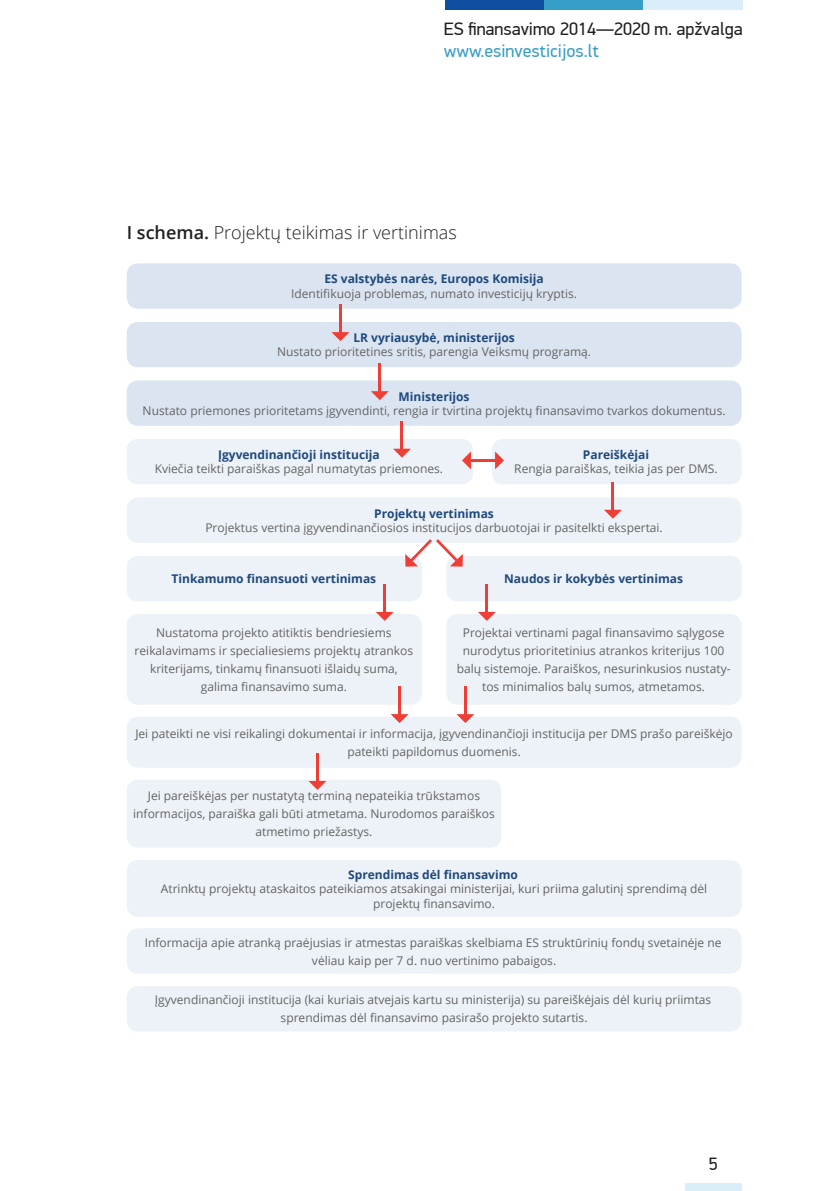
<style>
.page{position:relative;width:840px;height:1191px;background:#fff}
.page>*{position:absolute;margin:0;border:0;box-sizing:border-box;transform-origin:0 0}
.t1{font:300 18px "Open Sans";color:#231f20}
.t2{font:18px "PF Din Display Pro";color:#231f20}
.t3{font:18px "PF Din Display Pro";color:#379ec7}
.t4{font:12px/18px "Open Sans";color:#646363;text-align:center}
.t5{font:700 12px "Open Sans";color:#1f497d}
.s1{font-weight:600}
</style>
<div class="page">
<div style="left:444px;top:0;width:100px;height:9px;background:#0e4fa1"></div>
<div style="left:544px;top:0;width:99px;height:9px;background:#379ec7"></div>
<div style="left:643px;top:0;width:99px;height:9px;background:#daeef9"></div>
<div style="left:685px;top:1183px;width:56px;height:8px;background:#daeef9"></div>
<div style="left:127px;top:263px;width:614px;height:46px;background:#dbe5f1;border-radius:11px"></div>
<div style="left:127px;top:322px;width:614px;height:45px;background:#dbe5f1;border-radius:11px"></div>
<div style="left:127px;top:380px;width:614px;height:46px;background:#dbe5f1;border-radius:11px"></div>
<div style="left:127px;top:439px;width:345px;height:45px;background:#edf2f8;border-radius:11px"></div>
<div style="left:491px;top:439px;width:250px;height:45px;background:#edf2f8;border-radius:11px"></div>
<div style="left:127px;top:497px;width:614px;height:46px;background:#edf2f8;border-radius:11px"></div>
<div style="left:127px;top:556px;width:294px;height:45px;background:#edf2f8;border-radius:11px"></div>
<div style="left:446px;top:556px;width:295px;height:45px;background:#edf2f8;border-radius:11px"></div>
<div style="left:127px;top:614px;width:294px;height:90px;background:#edf2f8;border-radius:11px"></div>
<div style="left:446px;top:614px;width:295px;height:90px;background:#edf2f8;border-radius:11px"></div>
<div style="left:127px;top:716px;width:614px;height:51px;background:#edf2f8;border-radius:11px"></div>
<div style="left:127px;top:779px;width:374px;height:68px;background:#edf2f8;border-radius:11px"></div>
<div style="left:127px;top:860px;width:614px;height:57px;background:#edf2f8;border-radius:11px"></div>
<div style="left:127px;top:928px;width:614px;height:45px;background:#edf2f8;border-radius:11px"></div>
<div style="left:127px;top:986px;width:614px;height:45px;background:#edf2f8;border-radius:11px"></div>
<hr style="left:339px;top:304px;width:2px;height:34px;background:#ee3e35">
<svg style="left:331px;top:332px;width:18px;height:9px"></svg>
<hr style="left:378px;top:363px;width:3px;height:34px;background:#ee3e35">
<svg style="left:371px;top:391px;width:17px;height:9px"></svg>
<hr style="left:400px;top:421px;width:3px;height:33px;background:#ee3e35">
<svg style="left:393px;top:449px;width:17px;height:8px"></svg>
<hr style="left:611px;top:482px;width:3px;height:33px;background:#ee3e35">
<svg style="left:604px;top:510px;width:17px;height:9px"></svg>
<hr style="left:467px;top:459px;width:33px;height:3px;background:#ee3e35">
<svg style="left:495px;top:451px;width:8px;height:18px"></svg>
<svg style="left:462px;top:452px;width:8px;height:17px"></svg>
<svg style="left:405px;top:539px;width:57px;height:27px"></svg>
<hr style="left:383px;top:584px;width:3px;height:33px;background:#ee3e35">
<svg style="left:376px;top:612px;width:17px;height:9px"></svg>
<hr style="left:485px;top:584px;width:3px;height:33px;background:#ee3e35">
<svg style="left:478px;top:612px;width:17px;height:9px"></svg>
<hr style="left:398px;top:686px;width:3px;height:34px;background:#ee3e35">
<svg style="left:390px;top:714px;width:18px;height:9px"></svg>
<hr style="left:464px;top:686px;width:2px;height:34px;background:#ee3e35">
<svg style="left:456px;top:714px;width:18px;height:9px"></svg>
<hr style="left:316px;top:753px;width:2px;height:33px;background:#ee3e35">
<svg style="left:308px;top:781px;width:18px;height:9px"></svg>
<h1 class="t2" style="left:443px;top:18px;width:300px">ES finansavimo 2014—2020 m. apžvalga</h1>
<h1 class="t3" style="left:443px;top:40px;width:157px">www.esinvesticijos.lt</h1>
<p class="t1" style="left:127px;top:220px;width:331px"><span class="s1">I schema.</span> Projektų teikimas ir vertinimas</p>
<p class="t5" style="left:324px;top:271px;width:221px">ES valstybės narės, Europos Komisija</p>
<p class="t4" style="left:291px;top:284px;width:287px">Identifikuoja problemas, numato investicijų kryptis.</p>
<p class="t5" style="left:353px;top:329px;width:163px">LR vyriausybė, ministerijos</p>
<p class="t4" style="left:277px;top:343px;width:315px">Nustato prioritetines sritis, parengia Veiksmų programą.</p>
<p class="t5" style="left:398px;top:388px;width:72px">Ministerijos</p>
<p class="t4" style="left:142px;top:401px;width:584px">Nustato priemones prioritetams įgyvendinti, rengia ir tvirtina projektų finansavimo tvarkos dokumentus.</p>
<p class="t5" style="left:218px;top:446px;width:163px">Įgyvendinančioji institucija</p>
<p class="t4" style="left:155px;top:460px;width:290px">Kviečia teikti paraiškas pagal numatytas priemones.</p>
<p class="t5" style="left:582px;top:446px;width:68px">Pareiškėjai</p>
<p class="t4" style="left:514px;top:460px;width:205px">Rengia paraiškas, teikia jas per DMS.</p>
<p class="t5" style="left:374px;top:505px;width:121px">Projektų vertinimas</p>
<p class="t4" style="left:205px;top:518px;width:458px">Projektus vertina įgyvendinančiosios institucijos darbuotojai ir pasitelkti ekspertai.</p>
<p class="t5" style="left:171px;top:570px;width:206px">Tinkamumo finansuoti vertinimas</p>
<p class="t5" style="left:504px;top:570px;width:180px">Naudos ir kokybės vertinimas</p>
<p class="t4" style="left:135px;top:623px;width:280px">Nustatoma projekto atitiktis bendriesiems reikalavimams ir specialiesiems projektų atrankos kriterijams, tinkamų finansuoti išlaidų suma, galima finansavimo suma.</p>
<p class="t4" style="left:456px;top:623px;width:275px">Projektai vertinami pagal finansavimo sąlygose nurodytus prioritetinius atrankos kriterijus 100 balų sistemoje. Paraiškos, nesurinkusios nustaty&shy;tos minimalios balų sumos, atmetamos.</p>
<p class="t4" style="left:135px;top:724px;width:598px">Jei pateikti ne visi reikalingi dokumentai ir informacija, įgyvendinančioji institucija per DMS prašo pareiškėjo pateikti papildomus duomenis.</p>
<p class="t4" style="left:133px;top:786px;width:363px">Jei pareiškėjas per nustatytą terminą nepateikia trūkstamos informacijos, paraiška gali būti atmetama. Nurodomos paraiškos atmetimo priežastys.</p>
<p class="t5" style="left:348px;top:866px;width:171px">Sprendimas dėl finansavimo</p>
<p class="t4" style="left:161px;top:881px;width:547px;line-height:14.4px">Atrinktų projektų ataskaitos pateikiamos atsakingai ministerijai, kuri priima galutinį sprendimą dėl projektų finansavimo.</p>
<p class="t4" style="left:145px;top:933px;width:578px">Informacija apie atranką praėjusias ir atmestas paraiškas skelbiama ES struktūrinių fondų svetainėje ne vėliau kaip per 7 d. nuo vertinimo pabaigos.</p>
<p class="t4" style="left:155px;top:990px;width:557px">Įgyvendinančioji institucija (kai kuriais atvejais kartu su ministerija) su pareiškėjais dėl kurių priimtas sprendimas dėl finansavimo pasirašo projekto sutartis.</p>
<h1 class="t2" style="left:708px;top:1153px;width:10px">5</h1>
</div>
